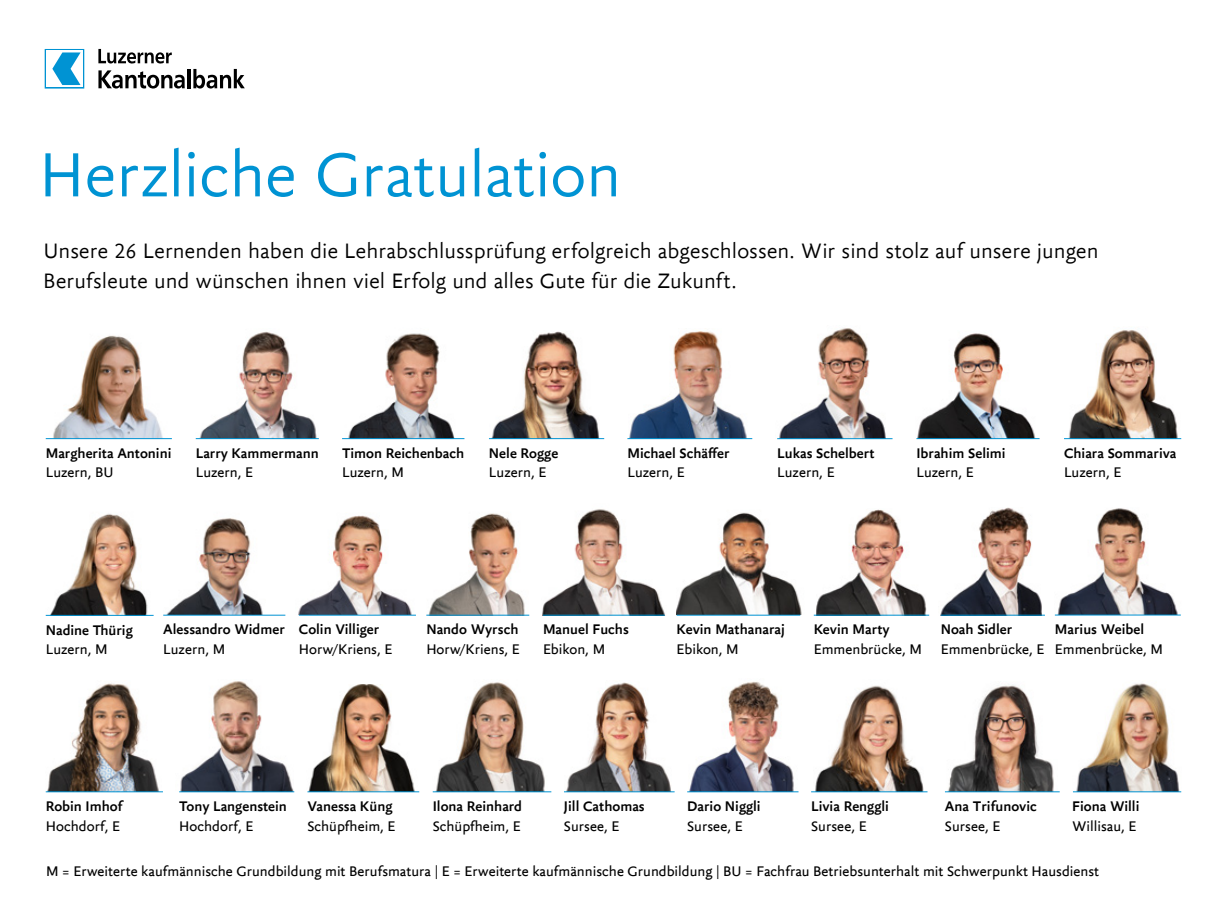
<style>
.page{position:relative;width:1217px;height:915px;background:#fff}
.page>*{position:absolute;margin:0;border:0;box-sizing:border-box;transform-origin:0 0}
.t1{font:300 67.5px "Yoga Sansfor LUKB";letter-spacing:-.005em;color:#0093d3}
.t2{font:300 22.5px/30px "Yoga Sansfor LUKB";letter-spacing:.005em;color:#000}
.t3{font:15px "Yoga Sansfor LUKB";color:#000}
.t4{font:500 15px "Yoga Sansfor LUKB";color:#000}
</style>
<div class="page">
<svg style="left:45px;top:49px;width:39px;height:39px"></svg>
<svg style="left:98px;top:49px;width:74px;height:14px"></svg>
<svg style="left:98px;top:70px;width:87px;height:18px"></svg>
<hr style="left:187px;top:69px;width:3px;height:19px;background:#000">
<svg style="left:193px;top:69px;width:52px;height:19px"></svg>
<img style="left:47px;top:683px;width:112px;height:108px">
<hr style="left:46px;top:791px;width:117px;height:1px;background:#0093d3">
<img style="left:180px;top:681px;width:113px;height:110px">
<hr style="left:179px;top:791px;width:115px;height:1px;background:#0093d3">
<img style="left:167px;top:518px;width:96px;height:96px">
<hr style="left:163px;top:614px;width:122px;height:1px;background:#0093d3">
<img style="left:429px;top:513px;width:101px;height:102px">
<hr style="left:426px;top:614px;width:103px;height:1px;background:#0093d3">
<img style="left:940px;top:507px;width:101px;height:107px">
<hr style="left:940px;top:614px;width:104px;height:1px;background:#0093d3">
<img style="left:816px;top:509px;width:111px;height:105px">
<hr style="left:813px;top:614px;width:115px;height:1px;background:#0093d3">
<img style="left:542px;top:509px;width:123px;height:106px">
<hr style="left:543px;top:614px;width:121px;height:1px;background:#0093d3">
<img style="left:1057px;top:508px;width:121px;height:106px">
<hr style="left:1054px;top:614px;width:126px;height:1px;background:#0093d3">
<img style="left:53px;top:335px;width:110px;height:103px">
<hr style="left:46px;top:438px;width:126px;height:1px;background:#0093d3">
<img style="left:629px;top:331px;width:118px;height:107px">
<hr style="left:627px;top:438px;width:125px;height:1px;background:#0093d3">
<img style="left:348px;top:333px;width:107px;height:105px">
<hr style="left:342px;top:438px;width:122px;height:1px;background:#0093d3">
<img style="left:1068px;top:330px;width:110px;height:108px">
<hr style="left:1063px;top:438px;width:117px;height:1px;background:#0093d3">
<img style="left:199px;top:331px;width:118px;height:107px">
<hr style="left:196px;top:438px;width:123px;height:1px;background:#0093d3">
<img style="left:917px;top:333px;width:119px;height:105px">
<hr style="left:916px;top:438px;width:123px;height:1px;background:#0093d3">
<img style="left:779px;top:328px;width:106px;height:110px">
<hr style="left:777px;top:438px;width:115px;height:1px;background:#0093d3">
<img style="left:491px;top:331px;width:109px;height:107px">
<hr style="left:489px;top:438px;width:115px;height:1px;background:#0093d3">
<img style="left:46px;top:513px;width:107px;height:102px">
<hr style="left:46px;top:615px;width:107px;height:1px;background:#0093d3">
<img style="left:308px;top:684px;width:107px;height:107px">
<hr style="left:307px;top:791px;width:112px;height:1px;background:#0093d3">
<img style="left:435px;top:682px;width:110px;height:109px">
<hr style="left:432px;top:791px;width:119px;height:1px;background:#0093d3">
<img style="left:566px;top:682px;width:105px;height:109px">
<hr style="left:564px;top:791px;width:110px;height:1px;background:#0093d3">
<img style="left:689px;top:681px;width:105px;height:110px">
<hr style="left:687px;top:791px;width:111px;height:1px;background:#0093d3">
<img style="left:815px;top:685px;width:109px;height:106px">
<hr style="left:811px;top:791px;width:116px;height:1px;background:#0093d3">
<img style="left:947px;top:684px;width:107px;height:107px">
<hr style="left:944px;top:791px;width:115px;height:1px;background:#0093d3">
<img style="left:1076px;top:683px;width:104px;height:108px">
<hr style="left:1072px;top:791px;width:108px;height:1px;background:#0093d3">
<img style="left:298px;top:515px;width:114px;height:99px">
<hr style="left:299px;top:614px;width:117px;height:1px;background:#0093d3">
<img style="left:676px;top:512px;width:126px;height:102px">
<hr style="left:676px;top:614px;width:124px;height:1px;background:#0093d3">
<h1 class="t1" style="left:39px;top:135px;width:584px">Herzliche Gratulation</h1>
<h2 class="t2" style="left:43px;top:236px;width:1056px">Unsere 26 Lernenden haben die Lehrabschlussprüfung erfolgreich abgeschlossen. Wir sind stolz auf unsere jungen<br>Berufsleute und wünschen ihnen viel Erfolg und alles Gute für die Zukunft.</h2>
<p class="t4" style="left:46px;top:444px;width:127px">Margherita Antonini</p>
<p class="t3" style="left:46px;top:463px;width:69px">Luzern, BU</p>
<p class="t4" style="left:196px;top:444px;width:124px">Larry Kammermann</p>
<p class="t3" style="left:196px;top:463px;width:59px">Luzern, E</p>
<p class="t4" style="left:342px;top:444px;width:124px">Timon Reichenbach</p>
<p class="t3" style="left:342px;top:463px;width:63px">Luzern, M</p>
<p class="t4" style="left:489px;top:444px;width:71px">Nele Rogge</p>
<p class="t3" style="left:489px;top:463px;width:59px">Luzern, E</p>
<p class="t4" style="left:627px;top:444px;width:104px">Michael Schäffer</p>
<p class="t3" style="left:627px;top:463px;width:59px">Luzern, E</p>
<p class="t4" style="left:777px;top:444px;width:99px">Lukas Schelbert</p>
<p class="t3" style="left:777px;top:463px;width:59px">Luzern, E</p>
<p class="t4" style="left:916px;top:444px;width:91px">Ibrahim Selimi</p>
<p class="t3" style="left:916px;top:463px;width:59px">Luzern, E</p>
<p class="t4" style="left:1063px;top:444px;width:114px">Chiara Sommariva</p>
<p class="t3" style="left:1063px;top:463px;width:59px">Luzern, E</p>
<p class="t4" style="left:46px;top:620px;width:88px">Nadine Thürig</p>
<p class="t3" style="left:46px;top:640px;width:63px">Luzern, M</p>
<p class="t4" style="left:163px;top:620px;width:123px">Alessandro Widmer</p>
<p class="t3" style="left:163px;top:640px;width:63px">Luzern, M</p>
<p class="t4" style="left:299px;top:620px;width:82px">Colin Villiger</p>
<p class="t3" style="left:299px;top:640px;width:95px">Horw/Kriens, E</p>
<p class="t4" style="left:426px;top:620px;width:94px">Nando Wyrsch</p>
<p class="t3" style="left:426px;top:640px;width:95px">Horw/Kriens, E</p>
<p class="t4" style="left:543px;top:620px;width:87px">Manuel Fuchs</p>
<p class="t3" style="left:543px;top:640px;width:64px">Ebikon, M</p>
<p class="t4" style="left:676px;top:620px;width:110px">Kevin Mathanaraj</p>
<p class="t3" style="left:676px;top:640px;width:64px">Ebikon, M</p>
<p class="t4" style="left:813px;top:620px;width:77px">Kevin Marty</p>
<p class="t3" style="left:813px;top:640px;width:110px">Emmenbrücke, M</p>
<p class="t4" style="left:940px;top:620px;width:73px">Noah Sidler</p>
<p class="t3" style="left:940px;top:640px;width:105px">Emmenbrücke, E</p>
<p class="t4" style="left:1054px;top:620px;width:91px">Marius Weibel</p>
<p class="t3" style="left:1054px;top:640px;width:110px">Emmenbrücke, M</p>
<p class="t4" style="left:46px;top:797px;width:78px">Robin Imhof</p>
<p class="t3" style="left:46px;top:816px;width:76px">Hochdorf, E</p>
<p class="t4" style="left:179px;top:797px;width:109px">Tony Langenstein</p>
<p class="t3" style="left:179px;top:816px;width:76px">Hochdorf, E</p>
<p class="t4" style="left:307px;top:797px;width:86px">Vanessa Küng</p>
<p class="t3" style="left:307px;top:816px;width:90px">Schüpfheim, E</p>
<p class="t4" style="left:432px;top:797px;width:91px">Ilona Reinhard</p>
<p class="t3" style="left:432px;top:816px;width:90px">Schüpfheim, E</p>
<p class="t4" style="left:564px;top:797px;width:82px">Jill Cathomas</p>
<p class="t3" style="left:564px;top:816px;width:57px">Sursee, E</p>
<p class="t4" style="left:687px;top:797px;width:75px">Dario Niggli</p>
<p class="t3" style="left:687px;top:816px;width:57px">Sursee, E</p>
<p class="t4" style="left:811px;top:797px;width:79px">Livia Renggli</p>
<p class="t3" style="left:811px;top:816px;width:57px">Sursee, E</p>
<p class="t4" style="left:944px;top:797px;width:93px">Ana Trifunovic</p>
<p class="t3" style="left:944px;top:816px;width:57px">Sursee, E</p>
<p class="t4" style="left:1071px;top:797px;width:69px">Fiona Willi</p>
<p class="t3" style="left:1071px;top:816px;width:66px">Willisau, E</p>
<p class="t3" style="left:46px;top:862px;width:1054px">M = Erweiterte kaufmännische Grundbildung mit Berufsmatura | E = Erweiterte kaufmännische Grundbildung | BU = Fachfrau Betriebsunterhalt mit Schwerpunkt Hausdienst</p>
</div>
